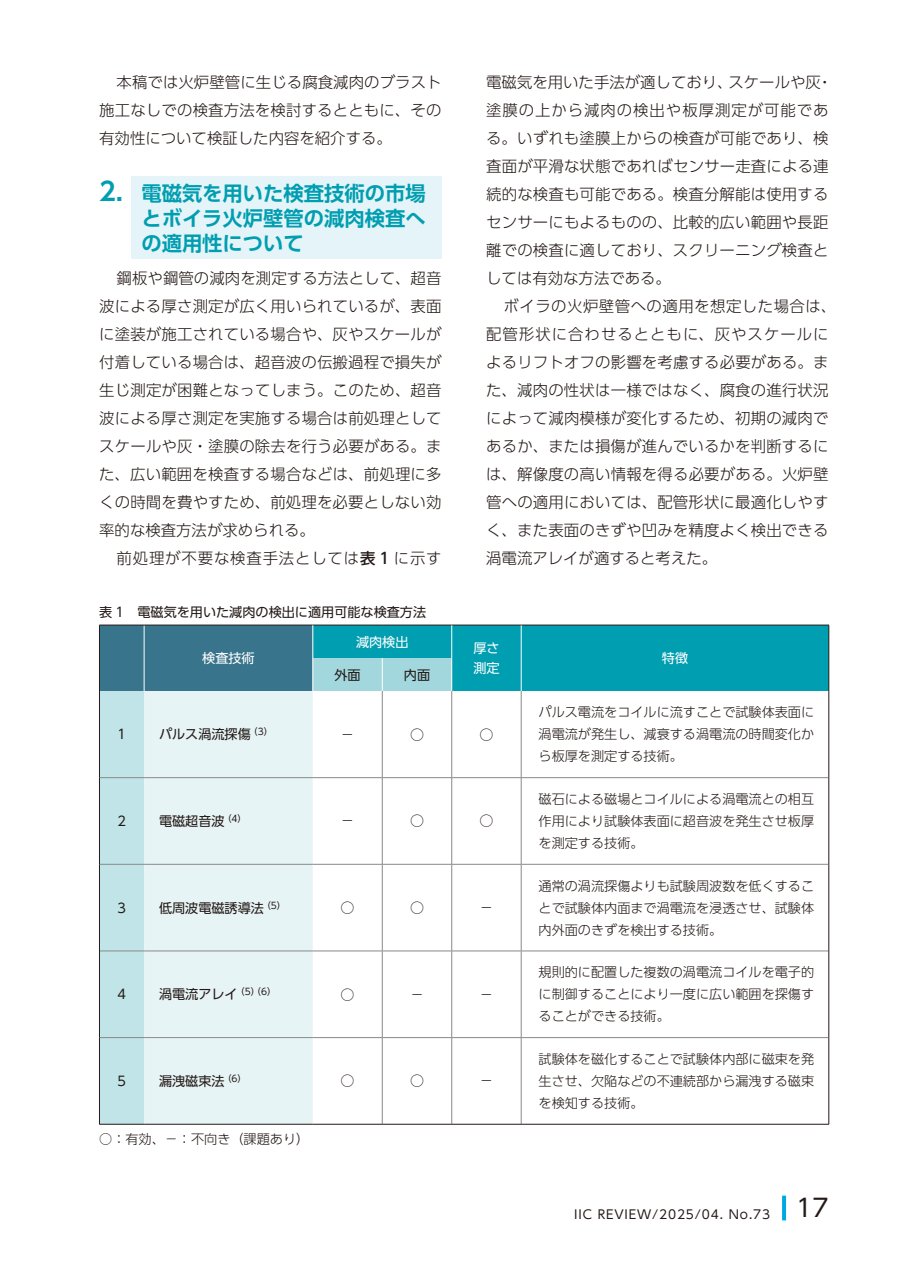
<style>
.page{position:relative;width:903px;height:1275px;background:#fff}
.page>*{position:absolute;margin:0;border:0;box-sizing:border-box;transform-origin:0 0}
.t1{font:700 20.3px/24.8px "UD Shin Go Pro De";color:#009eb1;text-align:justify}
.t2{font:300 15.4px/28px "UD Shin Go Pro";letter-spacing:.01em;color:#231916;text-align:justify}
.t3{font:300 15.4px "UD Shin Go Pro";letter-spacing:.055em;color:#231916}
.t4{font:300 14px "UD Shin Go Pro";color:#231916}
.t5{font:300 13.12px/21.9px "UD Shin Go Pro";color:#231916;text-align:justify}
.t6{font:13.12px "UD Shin Go Pro";color:#231916}
.t7{font:13.12px/19.2px "UD Shin Go Pro";color:#fff}
.t8{font:12.25px "UD Shin Go Pro";letter-spacing:.07em;color:#231916}
.s1{font-size:25.38px}
.s2{font-weight:500}
.s3{font-size:24.5px}
</style>
<div class="page">
<svg style="left:782px;top:1196px;width:4px;height:24px"></svg>
<div style="left:131px;top:177px;width:310px;height:82px;background:#e5f4f8"></div>
<svg style="left:100px;top:626px;width:728px;height:498px;background:#4eadbb"></svg>
<div style="left:144px;top:691px;width:169px;height:433px;background:#e7f4f6"></div>
<svg style="left:313px;top:691px;width:515px;height:433px"></svg>
<hr style="left:382px;top:691px;width:1px;height:86px;background:#898989">
<hr style="left:451px;top:691px;width:1px;height:86px;background:#898989">
<hr style="left:521px;top:691px;width:1px;height:86px;background:#898989">
<hr style="left:100px;top:777px;width:44px;height:1px;background:#898989">
<hr style="left:144px;top:777px;width:169px;height:1px;background:#898989">
<hr style="left:313px;top:777px;width:69px;height:1px;background:#898989">
<hr style="left:382px;top:777px;width:70px;height:1px;background:#898989">
<hr style="left:382px;top:778px;width:1px;height:86px;background:#898989">
<hr style="left:452px;top:777px;width:69px;height:1px;background:#898989">
<hr style="left:451px;top:778px;width:1px;height:86px;background:#898989">
<hr style="left:521px;top:777px;width:307px;height:1px;background:#898989">
<hr style="left:521px;top:778px;width:1px;height:86px;background:#898989">
<hr style="left:100px;top:864px;width:44px;height:1px;background:#898989">
<hr style="left:144px;top:864px;width:169px;height:1px;background:#898989">
<hr style="left:313px;top:864px;width:69px;height:1px;background:#898989">
<hr style="left:382px;top:864px;width:70px;height:1px;background:#898989">
<hr style="left:382px;top:864px;width:1px;height:87px;background:#898989">
<hr style="left:452px;top:864px;width:69px;height:1px;background:#898989">
<hr style="left:451px;top:864px;width:1px;height:87px;background:#898989">
<hr style="left:521px;top:864px;width:307px;height:1px;background:#898989">
<hr style="left:521px;top:864px;width:1px;height:87px;background:#898989">
<hr style="left:100px;top:951px;width:44px;height:1px;background:#898989">
<hr style="left:144px;top:951px;width:169px;height:1px;background:#898989">
<hr style="left:313px;top:951px;width:69px;height:1px;background:#898989">
<hr style="left:382px;top:951px;width:70px;height:1px;background:#898989">
<hr style="left:382px;top:951px;width:1px;height:86px;background:#898989">
<hr style="left:452px;top:951px;width:69px;height:1px;background:#898989">
<hr style="left:451px;top:951px;width:1px;height:86px;background:#898989">
<hr style="left:521px;top:951px;width:307px;height:1px;background:#898989">
<hr style="left:521px;top:951px;width:1px;height:86px;background:#898989">
<hr style="left:100px;top:1037px;width:44px;height:1px;background:#898989">
<hr style="left:144px;top:1037px;width:169px;height:1px;background:#898989">
<hr style="left:313px;top:1037px;width:69px;height:1px;background:#898989">
<hr style="left:382px;top:1037px;width:70px;height:1px;background:#898989">
<hr style="left:382px;top:1038px;width:1px;height:86px;background:#898989">
<hr style="left:452px;top:1037px;width:69px;height:1px;background:#898989">
<hr style="left:451px;top:1038px;width:1px;height:86px;background:#898989">
<hr style="left:521px;top:1037px;width:307px;height:1px;background:#898989">
<hr style="left:521px;top:1038px;width:1px;height:86px;background:#898989">
<hr style="left:144px;top:625px;width:1px;height:33px;background:#fff">
<hr style="left:144px;top:658px;width:1px;height:33px;background:#fff">
<hr style="left:99px;top:625px;width:45px;height:1px;background:#231916">
<hr style="left:99px;top:625px;width:1px;height:33px;background:#231916">
<hr style="left:144px;top:625px;width:169px;height:1px;background:#231916">
<hr style="left:99px;top:658px;width:1px;height:33px;background:#231916">
<hr style="left:313px;top:625px;width:69px;height:1px;background:#231916">
<hr style="left:382px;top:625px;width:70px;height:1px;background:#231916">
<hr style="left:452px;top:625px;width:69px;height:1px;background:#231916">
<hr style="left:521px;top:625px;width:308px;height:1px;background:#231916">
<hr style="left:828px;top:625px;width:1px;height:33px;background:#231916">
<hr style="left:828px;top:658px;width:1px;height:33px;background:#231916">
<hr style="left:99px;top:691px;width:1px;height:87px;background:#231916">
<hr style="left:828px;top:691px;width:1px;height:87px;background:#231916">
<hr style="left:99px;top:778px;width:1px;height:86px;background:#231916">
<hr style="left:828px;top:778px;width:1px;height:86px;background:#231916">
<hr style="left:99px;top:864px;width:1px;height:87px;background:#231916">
<hr style="left:828px;top:864px;width:1px;height:87px;background:#231916">
<hr style="left:99px;top:951px;width:1px;height:87px;background:#231916">
<hr style="left:828px;top:951px;width:1px;height:87px;background:#231916">
<hr style="left:99px;top:1038px;width:1px;height:86px;background:#231916">
<hr style="left:828px;top:1038px;width:1px;height:86px;background:#231916">
<hr style="left:99px;top:1124px;width:45px;height:1px;background:#231916">
<hr style="left:144px;top:1124px;width:169px;height:1px;background:#231916">
<hr style="left:313px;top:1124px;width:69px;height:1px;background:#231916">
<hr style="left:382px;top:1124px;width:70px;height:1px;background:#231916">
<hr style="left:452px;top:1124px;width:69px;height:1px;background:#231916">
<hr style="left:521px;top:1124px;width:308px;height:1px;background:#231916">
<hr style="left:312px;top:625px;width:1px;height:33px;background:#fff">
<hr style="left:451px;top:625px;width:1px;height:33px;background:#fff">
<hr style="left:521px;top:625px;width:1px;height:33px;background:#fff">
<hr style="left:521px;top:658px;width:1px;height:33px;background:#fff">
<hr style="left:312px;top:658px;width:1px;height:33px;background:#fff">
<hr style="left:382px;top:658px;width:1px;height:33px;background:#fff">
<hr style="left:451px;top:658px;width:1px;height:33px;background:#fff">
<p class="t2" style="left:99px;top:68px;width:344px;text-indent:17px">本稿では火炉壁管に生じる腐食減肉のブラスト施工なしでの検査方法を検討するとともに、その有効性について検証した内容を紹介する。</p>
<h1 class="t1" style="left:141px;top:180px;width:286px;text-indent:-42px"><span class="s1">2.</span> 電磁気を用いた検査技術の市場とボイラ火炉壁管の減肉検査への適用性について</h1>
<p class="t2" style="left:99px;top:263px;width:344px;text-indent:17px">鋼板や鋼管の減肉を測定する方法として、超音波による厚さ測定が広く用いられているが、表面に塗装が施工されている場合や、灰やスケールが付着している場合は、超音波の伝搬過程で損失が生じ測定が困難となってしまう。このため、超音波による厚さ測定を実施する場合は前処理としてスケールや灰・塗膜の除去を行う必要がある。また、広い範囲を検査する場合などは、前処理に多くの時間を費やすため、前処理を必要としない効率的な検査方法が求められる。</p>
<p class="t3" style="left:117px;top:545px;width:327px">前処理が不要な検査手法としては<span class="s2">表 1</span> に示す</p>
<p class="t6" style="left:99px;top:601px;width:328px">表 1　電磁気を用いた減肉の検出に適用可能な検査方法</p>
<p class="t7" style="left:202px;top:648px;width:54px">検査技術</p>
<p class="t7" style="left:356px;top:631px;width:54px">減肉検出</p>
<p class="t6" style="left:334px;top:664px;width:28px">外面</p>
<p class="t6" style="left:404px;top:664px;width:28px">内面</p>
<p class="t2" style="left:486px;top:68px;width:348px;text-align:left">電磁気を用いた手法が適しており、スケールや灰・塗膜の上から減肉の検出や板厚測定が可能である。いずれも塗膜上からの検査が可能であり、検査面が平滑な状態であればセンサー走査による連続的な検査も可能である。検査分解能は使用するセンサーにもよるものの、比較的広い範囲や長距離での検査に適しており、スクリーニング検査としては有効な方法である。</p>
<p class="t2" style="left:486px;top:292px;width:351px;text-align:left;text-indent:17px">ボイラの火炉壁管への適用を想定した場合は、配管形状に合わせるとともに、灰やスケールによるリフトオフの影響を考慮する必要がある。また、減肉の性状は一様ではなく、腐食の進行状況によって減肉模様が変化するため、初期の減肉であるか、または損傷が進んでいるかを判断するには、解像度の高い情報を得る必要がある。火炉壁管への適用においては、配管形状に最適化しやすく、また表面のきずや凹みを精度よく検出できる渦電流アレイが適すると考えた。</p>
<p class="t7" style="left:473px;top:638px;width:28px">厚さ測定</p>
<p class="t7" style="left:662px;top:648px;width:28px">特徴</p>
<p class="t6" style="left:115px;top:724px;width:15px">１</p>
<p class="t6" style="left:159px;top:724px;width:116px">パルス渦流探傷<sup>（3）</sup></p>
<p class="t4" style="left:340px;top:723px;width:15px">－</p>
<p class="t4" style="left:410px;top:723px;width:15px">○</p>
<p class="t4" style="left:479px;top:723px;width:15px">○</p>
<p class="t6" style="left:115px;top:810px;width:15px">２</p>
<p class="t6" style="left:159px;top:810px;width:89px">電磁超音波<sup>（4）</sup></p>
<p class="t4" style="left:340px;top:810px;width:15px">－</p>
<p class="t4" style="left:410px;top:810px;width:15px">○</p>
<p class="t4" style="left:479px;top:810px;width:15px">○</p>
<p class="t6" style="left:115px;top:897px;width:15px">３</p>
<p class="t6" style="left:159px;top:897px;width:129px">低周波電磁誘導法<sup>（5）</sup></p>
<p class="t4" style="left:340px;top:896px;width:15px">○</p>
<p class="t4" style="left:410px;top:896px;width:15px">○</p>
<p class="t4" style="left:479px;top:896px;width:15px">－</p>
<p class="t6" style="left:115px;top:984px;width:15px">４</p>
<p class="t6" style="left:159px;top:984px;width:119px">渦電流アレイ<sup>（5）（6）</sup></p>
<p class="t4" style="left:340px;top:983px;width:15px">○</p>
<p class="t4" style="left:410px;top:983px;width:15px">－</p>
<p class="t4" style="left:479px;top:983px;width:15px">－</p>
<p class="t6" style="left:115px;top:1070px;width:15px">５</p>
<p class="t6" style="left:159px;top:1070px;width:89px">漏洩磁束法<sup>（6）</sup></p>
<p class="t4" style="left:340px;top:1070px;width:15px">○</p>
<p class="t4" style="left:410px;top:1070px;width:15px">○</p>
<p class="t4" style="left:479px;top:1070px;width:15px">－</p>
<p class="t5" style="left:99px;top:1127px;width:211px">○：有効、－：不向き（課題あり）</p>
<p class="t5" style="left:538px;top:701px;width:277px">パルス電流をコイルに流すことで試験体表面に渦電流が発生し、減衰する渦電流の時間変化から板厚を測定する技術。</p>
<p class="t5" style="left:538px;top:788px;width:277px">磁石による磁場とコイルによる渦電流との相互作用により試験体表面に超音波を発生させ板厚を測定する技術。</p>
<p class="t5" style="left:538px;top:874px;width:277px">通常の渦流探傷よりも試験周波数を低くすることで試験体内面まで渦電流を浸透させ、試験体内外面のきずを検出する技術。</p>
<p class="t5" style="left:538px;top:961px;width:277px">規則的に配置した複数の渦電流コイルを電子的に制御することにより一度に広い範囲を探傷することができる技術。</p>
<p class="t5" style="left:538px;top:1048px;width:277px">試験体を磁化することで試験体内部に磁束を発生させ、欠陥などの不連続部から漏洩する磁束を検知する技術。</p>
<p class="t8" style="left:574px;top:1204px;width:256px">IIC REVIEW/2025/04. No.73 <span class="s3">17</span></p>
</div>
